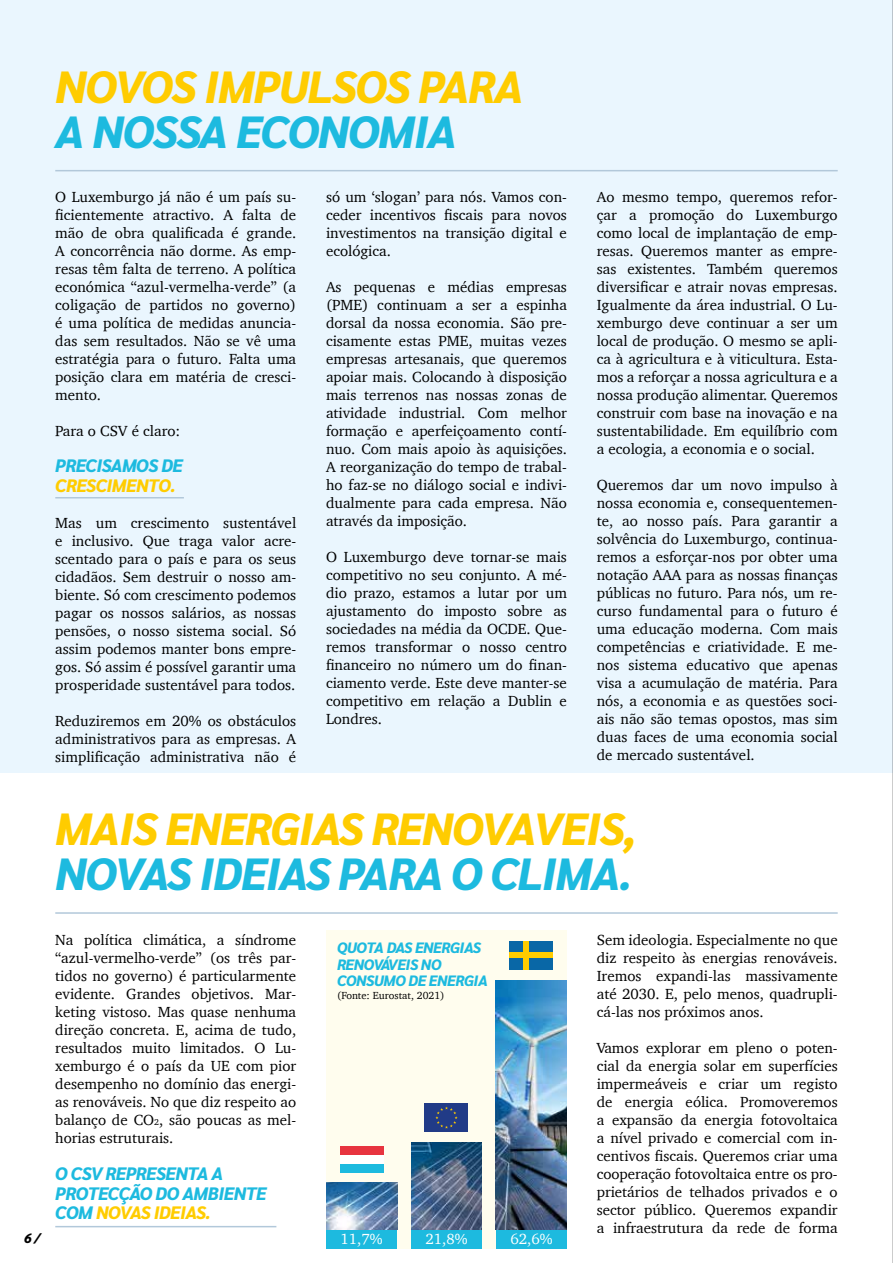
<style>
.page{position:relative;width:893px;height:1263px;background:#fff}
.page>*{position:absolute;margin:0;border:0;box-sizing:border-box;transform-origin:0 0}
.t1{font:italic 800 45px "Sarabun";letter-spacing:-.03em;color:#fc0}
.t2{font:italic 800 45px "Sarabun";letter-spacing:-.03em;color:#1dbadf}
.t3{font:italic 800 18px/19.5px "Sarabun";letter-spacing:-.03em;color:#1dbadf}
.t4{font:italic 800 18px "Sarabun";letter-spacing:-.03em;color:#fc0}
.t5{font:15px/18px "Charter";color:#000;text-align:justify}
.t6{font:italic 800 15px/16.5px "Sarabun";letter-spacing:-.03em;color:#1dbadf}
.t7{font:15px "Charter";color:#fff}
.t8{font:italic 800 13.5px "Sarabun";color:#000}
.t9{font:10.5px "Charter";color:#000}
.s1{font-size:8.7px}
.s2{color:#fc0}
</style>
<div class="page">
<div style="left:0;top:0;width:893px;height:773px;background:#eaf6fe"></div>
<div style="left:326px;top:930px;width:241px;height:318px;background:#fffdee"></div>
<div style="left:411px;top:1229px;width:71px;height:19px;background:#1dbadf"></div>
<hr style="left:55px;top:170px;width:783px;height:1px;background:#b2c8da">
<hr style="left:55px;top:912px;width:783px;height:2px;background:#b2c8da">
<hr style="left:55px;top:497px;width:129px;height:1px;background:#b2c8da">
<hr style="left:55px;top:1226px;width:221px;height:1px;background:#b2c8da">
<img style="left:411px;top:1143px;width:71px;height:86px">
<div style="left:425px;top:1103px;width:43px;height:29px;background:#213b87"></div>
<svg style="left:435px;top:1107px;width:23px;height:21px"></svg>
<div style="left:496px;top:1229px;width:71px;height:19px;background:#1dbadf"></div>
<img style="left:496px;top:980px;width:71px;height:249px">
<div style="left:510px;top:941px;width:43px;height:29px;background:#0967a6"></div>
<div style="left:510px;top:952px;width:43px;height:6px;background:#fc0"></div>
<div style="left:523px;top:941px;width:6px;height:29px;background:#fc0"></div>
<div style="left:326px;top:1229px;width:71px;height:19px;background:#1dbadf"></div>
<img style="left:326px;top:1183px;width:71px;height:46px">
<div style="left:340px;top:1146px;width:43px;height:9px;background:#e7343f"></div>
<div style="left:340px;top:1155px;width:43px;height:9px;background:#fff"></div>
<div style="left:340px;top:1164px;width:43px;height:8px;background:#1dbadf"></div>
<hr style="left:892px;top:0;width:1px;height:1263px;background:#000">
<h1 class="t1" style="left:55px;top:61px;width:470px">NOVOS IMPULSOS PARA</h1>
<h1 class="t2" style="left:55px;top:106px;width:403px">A NOSSA ECONOMIA</h1>
<p class="t5" style="left:55px;top:188px;width:242px">O Luxemburgo já não é um país su&shy;ficientemente atractivo. A falta de mão de obra qualificada é grande.<br>A concorrência não dorme. As emp&shy;resas têm falta de terreno. A política económica “azul-vermelha-verde” (a coligação de partidos no governo) é uma política de medidas anuncia&shy;das sem resultados. Não se vê uma estratégia para o futuro. Falta uma posição clara em matéria de cresci&shy;mento.</p>
<p class="t5" style="left:55px;top:422px;width:127px">Para o CSV é claro:</p>
<p class="t3" style="left:55px;top:456px;width:129px">PRECISAMOS DE</p>
<p class="t4" style="left:55px;top:475px;width:122px">CRESCIMENTO.</p>
<p class="t5" style="left:55px;top:513px;width:242px">Mas um crescimento sustentável e inclusivo. Que traga valor acre&shy;scentado para o país e para os seus cidadãos. Sem destruir o nosso am&shy;biente. Só com crescimento podemos pagar os nossos salários, as nossas pensões, o nosso sistema social. Só assim podemos manter bons empre&shy;gos. Só assim é possível garantir uma prosperidade sustentável para todos.</p>
<p class="t5" style="left:55px;top:711px;width:242px">Reduziremos em 20% os obstáculos administrativos para as empresas. A simplificação administrativa não é</p>
<p class="t5" style="left:326px;top:188px;width:242px">só um ‘slogan’ para nós. Vamos con&shy;ceder incentivos fiscais para novos investimentos na transição digital e ecológica.</p>
<p class="t5" style="left:326px;top:278px;width:242px">As pequenas e médias empresas (PME) continuam a ser a espinha dorsal da nossa economia. São pre&shy;cisamente estas PME, muitas vezes empresas artesanais, que queremos apoiar mais. Colocando à disposição mais terrenos nas nossas zonas de atividade industrial. Com melhor formação e aperfeiçoamento contí&shy;nuo. Com mais apoio às aquisições.<br>A reorganização do tempo de trabal&shy;ho faz-se no diálogo social e indivi&shy;dualmente para cada empresa. Não através da imposição.</p>
<p class="t5" style="left:326px;top:548px;width:242px">O Luxemburgo deve tornar-se mais competitivo no seu conjunto. A mé&shy;dio prazo, estamos a lutar por um ajustamento do imposto sobre as sociedades na média da OCDE. Que&shy;remos transformar o nosso centro financeiro no número um do finan&shy;ciamento verde. Este deve manter-se competitivo em relação a Dublin e Londres.</p>
<p class="t5" style="left:597px;top:188px;width:242px">Ao mesmo tempo, queremos refor&shy;çar a promoção do Luxemburgo como local de implantação de emp&shy;resas. Queremos manter as empre&shy;sas existentes. Também queremos diversificar e atrair novas empresas.<br>Igualmente da área industrial. O Lu&shy;xemburgo deve continuar a ser um local de produção. O mesmo se apli&shy;ca à agricultura e à viticultura. Esta&shy;mos a reforçar a nossa agricultura e a nossa produção alimentar. Queremos construir com base na inovação e na sustentabilidade. Em equilíbrio com a ecologia, a economia e o social.</p>
<p class="t5" style="left:597px;top:476px;width:242px">Queremos dar um novo impulso à nossa economia e, consequentemen&shy;te, ao nosso país. Para garantir a solvência do Luxemburgo, continua&shy;remos a esforçar-nos por obter uma notação AAA para as nossas finanças públicas no futuro. Para nós, um re&shy;curso fundamental para o futuro é uma educação moderna. Com mais competências e criatividade. E me&shy;nos sistema educativo que apenas visa a acumulação de matéria. Para nós, a economia e as questões soci&shy;ais não são temas opostos, mas sim duas faces de uma economia social de mercado sustentável.</p>
<h1 class="t1" style="left:55px;top:803px;width:583px">MAIS ENERGIAS RENOVAVEIS,</h1>
<h1 class="t2" style="left:55px;top:848px;width:579px">NOVAS IDEIAS PARA O CLIMA.</h1>
<p class="t8" style="left:24px;top:1231px;width:18px">6 /</p>
<p class="t5" style="left:55px;top:930px;width:242px">Na política climática, a síndrome “azul-vermelho-verde” (os três par&shy;tidos no governo) é particularmente evidente. Grandes objetivos. Mar&shy;keting vistoso. Mas quase nenhuma direção concreta. E, acima de tudo, resultados muito limitados. O Lu&shy;xemburgo é o país da UE com pior desempenho no domínio das energi&shy;as renováveis. No que diz respeito ao balanço de CO<span class="s1">2</span>, são poucas as mel&shy;horias estruturais.</p>
<p class="t3" style="left:55px;top:1164px;width:213px">O CSV REPRESENTA A<br>PROTECÇÃO DO AMBIENTE<br>COM <span class="s2">NOVAS IDEIAS.</span></p>
<p class="t6" style="left:337px;top:940px;width:152px">QUOTA DAS ENERGIAS<br>RENOVÁVEIS NO<br>CONSUMO DE ENERGIA</p>
<p class="t9" style="left:337px;top:986px;width:109px">(Fonte: Eurostat, 2021)</p>
<p class="t7" style="left:340px;top:1226px;width:43px">11,7%</p>
<p class="t7" style="left:510px;top:1226px;width:43px">62,6%</p>
<p class="t7" style="left:425px;top:1226px;width:43px">21,8%</p>
<p class="t5" style="left:597px;top:930px;width:242px">Sem ideologia. Especialmente no que diz respeito às energias renováveis.<br>Iremos expandi-las massivamente até 2030. E, pelo menos, quadrupli&shy;cá-las nos próximos anos.</p>
<p class="t5" style="left:597px;top:1038px;width:242px">Vamos explorar em pleno o poten&shy;cial da energia solar em superfícies impermeáveis e criar um registo de energia eólica. Promoveremos a expansão da energia fotovoltaica a nível privado e comercial com in&shy;centivos fiscais. Queremos criar uma cooperação fotovoltaica entre os pro&shy;prietários de telhados privados e o sector público. Queremos expandir a infraestrutura da rede de forma</p>
</div>
